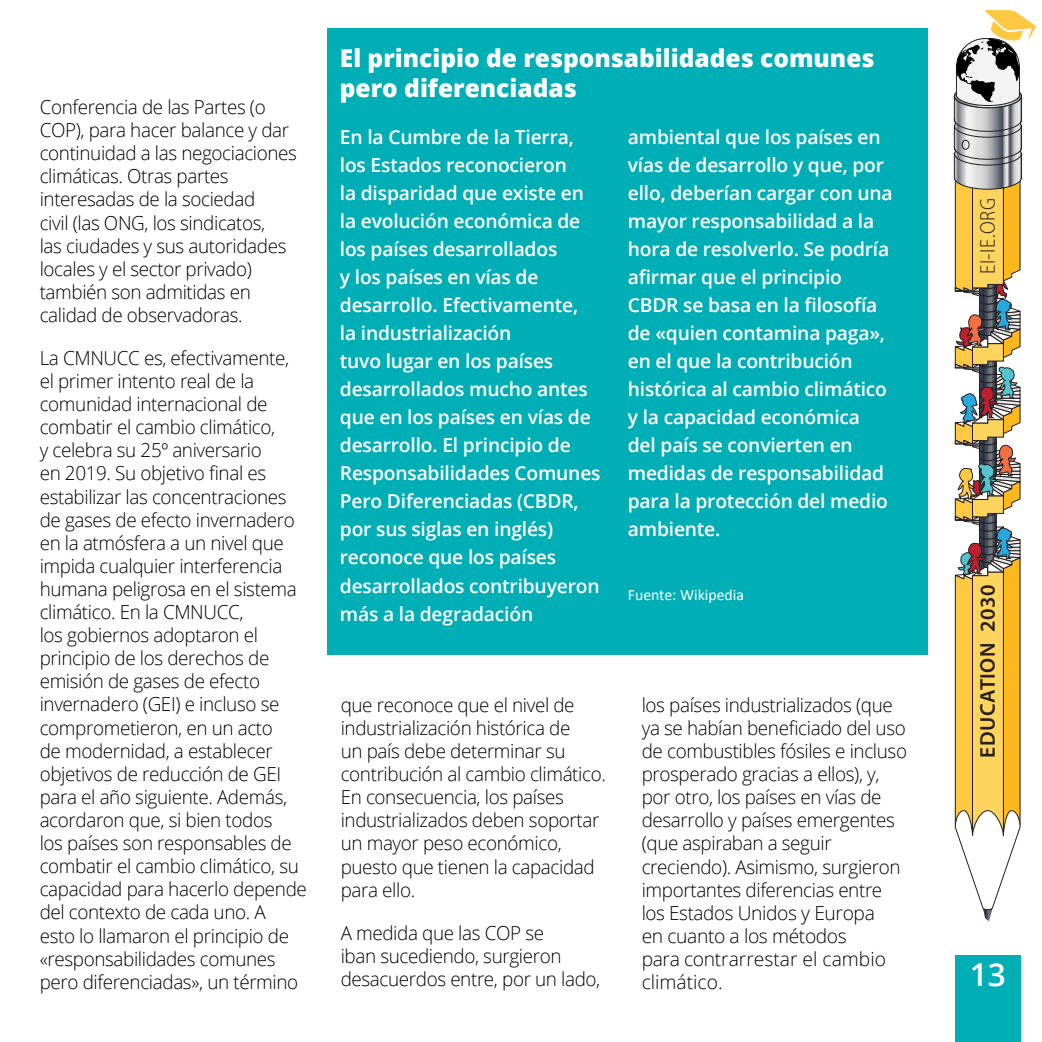
<style>
.page{position:relative;width:1042px;height:1042px;background:#fff}
.page>*{position:absolute;margin:0;border:0;box-sizing:border-box;transform-origin:0 0}
.t1{font:600 31.5px "Open Sans";color:#fff}
.t2{font:800 24.5px/29.4px "Open Sans";color:#fff}
.t3{font:600 21.35px "Myriad Pro";letter-spacing:.025em;color:#231f20}
.t4{font:300 semi-condensed 21.35px "Myriad Pro";letter-spacing:.025em;color:#231f20}
.t5{font:300 19.25px/23.1px "Open Sans";letter-spacing:-.02em;color:#000}
.t6{font:600 19.25px/28px "Open Sans";letter-spacing:-.01em;color:#fff}
.Endnote_text{font:15.75px "Calibri";color:#fff}
</style>
<div class="page">
<svg style="left:953px;top:10px;width:83px;height:911px"></svg>
<div style="left:955px;top:955px;width:65px;height:87px;background:#00aeb6"></div>
<div style="left:327px;top:29px;width:601px;height:626px;background:#00aeb6"></div>
<p class="t5" style="left:40px;top:95px;width:259px">Conferencia de las Partes (o<br>COP), para hacer balance y dar continuidad a las negociaciones climáticas. Otras partes interesadas de la sociedad<br>civil (las ONG, los sindicatos,<br>las ciudades y sus autoridades locales y el sector privado) también son admitidas en calidad de observadoras.</p>
<p class="t5" style="left:40px;top:346px;width:269px">La CMNUCC es, efectivamente, el primer intento real de la comunidad internacional de combatir el cambio climático,<br>y celebra su 25º aniversario<br>en 2019. Su objetivo final es estabilizar las concentraciones de gases de efecto invernadero en la atmósfera a un nivel que impida cualquier interferencia humana peligrosa en el sistema climático. En la CMNUCC,<br>los gobiernos adoptaron el principio de los derechos de emisión de gases de efecto invernadero (GEI) e incluso se comprometieron, en un acto<br>de modernidad, a establecer objetivos de reducción de GEI para el año siguiente. Además, acordaron que, si bien todos<br>los países son responsables de combatir el cambio climático, su capacidad para hacerlo depende del contexto de cada uno. A<br>esto lo llamaron el principio de «responsabilidades comunes pero diferenciadas», un término</p>
<p class="t2" style="left:340px;top:42px;width:536px">El principio de responsabilidades comunes pero diferenciadas</p>
<p class="t6" style="left:340px;top:123px;width:262px">En la Cumbre de la Tierra, los Estados reconocieron<br>la disparidad que existe en la evolución económica de los países desarrollados<br>y los países en vías de desarrollo. Efectivamente,<br>la industrialización<br>tuvo lugar en los países desarrollados mucho antes que en los países en vías de desarrollo. El principio de<br>Responsabilidades Comunes<br>Pero Diferenciadas (CBDR, por sus siglas en inglés) reconoce que los países desarrollados contribuyeron más a la degradación</p>
<p class="t6" style="left:628px;top:123px;width:266px">ambiental que los países en vías de desarrollo y que, por ello, deberían cargar con una mayor responsabilidad a la hora de resolverlo. Se podría afirmar que el principio<br>CBDR se basa en la filosofía de «quien contamina paga», en el que la contribución histórica al cambio climático y la capacidad económica del país se convierten en medidas de responsabilidad para la protección del medio ambiente.</p>
<p class="Endnote_text" style="left:628px;top:585px;width:118px">Fuente: Wikipedia</p>
<p class="t5" style="left:341px;top:693px;width:267px">que reconoce que el nivel de industrialización histórica de<br>un país debe determinar su contribución al cambio climático.<br>En consecuencia, los países industrializados deben soportar un mayor peso económico, puesto que tienen la capacidad para ello.</p>
<p class="t5" style="left:341px;top:920px;width:261px">A medida que las COP se<br>iban sucediendo, surgieron desacuerdos entre, por un lado,</p>
<p class="t5" style="left:642px;top:693px;width:267px">los países industrializados (que ya se habían beneficiado del uso de combustibles fósiles e incluso prosperado gracias a ellos), y, por otro, los países en vías de desarrollo y países emergentes (que aspiraban a seguir creciendo). Asimismo, surgieron importantes diferencias entre los Estados Unidos y Europa<br>en cuanto a los métodos<br>para contrarrestar el cambio climático.</p>
<p class="t4" style="left:975px;top:274px;width:77px;rotate:-90deg">EI-IE.ORG</p>
<p class="t3" style="left:974px;top:757px;width:174px;rotate:-90deg">EDUCATION 2030</p>
<h1 class="t1" style="left:970px;top:953px;width:37px">13</h1>
</div>
